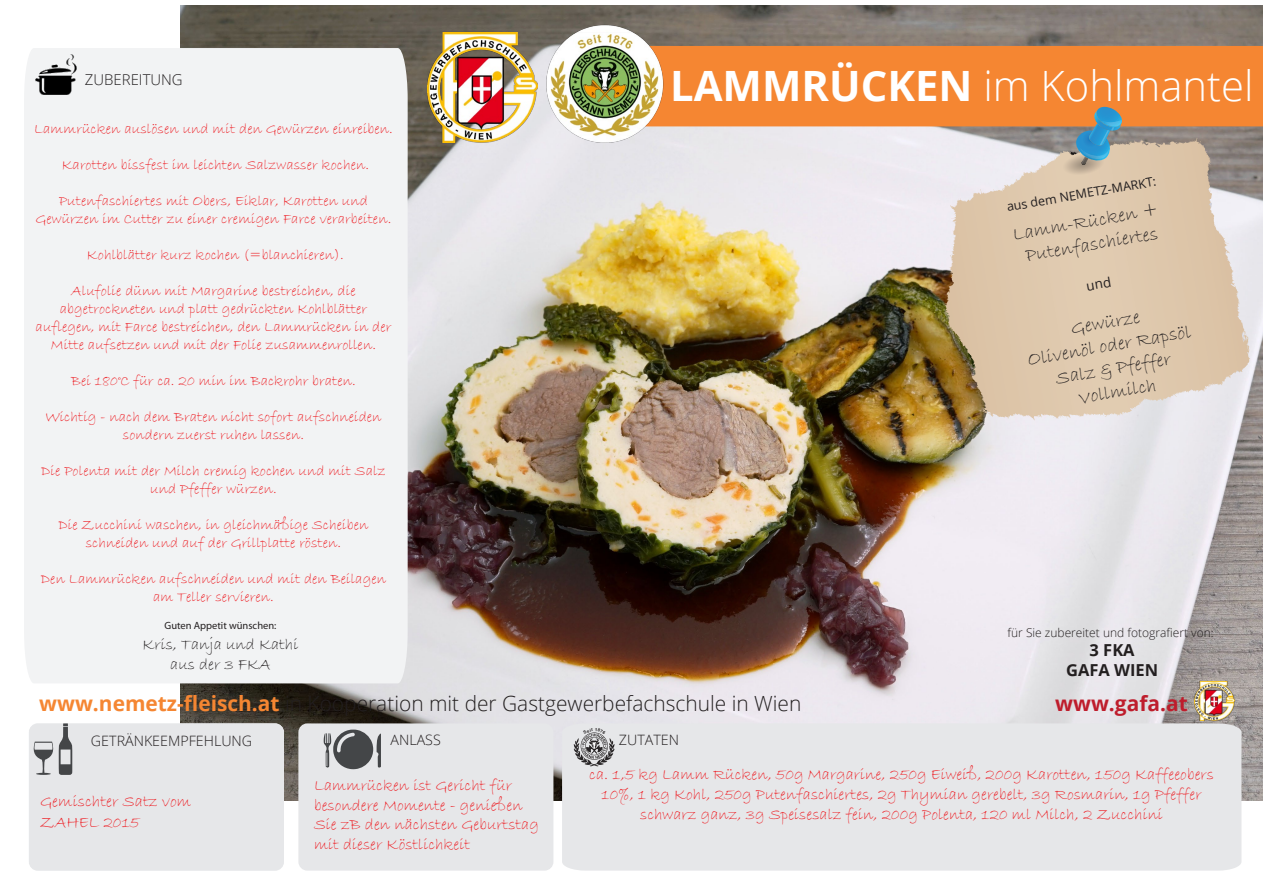
<style>
.page{position:relative;width:1263px;height:893px;background:#fff}
.page>*{position:absolute;margin:0;border:0;box-sizing:border-box;transform-origin:0 0}
.t1{font:300 41.85px "Open Sans";color:#fff}
.t2{font:300 20.85px "Open Sans";color:#231f20}
.t3{font:700 20.85px "Open Sans";color:#be1d2c}
.t4{font:19.5px/23.4px "Bradley Hand ITC";color:#231f20;text-align:center}
.t5{font:16.65px/20.1px "Bradley Hand ITC";color:#ee1d23}
.t6{font:16.5px/19.8px "Bradley Hand ITC";color:#ee1d23}
.t7{font:16.5px/19.8px "Bradley Hand ITC";color:#231f20;text-align:center}
.t8{font:700 16.5px/19.8px "Open Sans";color:#231f20;text-align:center}
.t9{font:15px/18px "Bradley Hand ITC";color:#ee1d23;text-align:center}
.t10{font:300 14.85px "Open Sans";color:#231f20}
.t11{font:300 14.25px "Open Sans";color:#231f20}
.t12{font:12.6px "Open Sans";color:#231f20}
.t13{font:300 12px "Open Sans";color:#231f20}
.t14{font:10.5px "Myriad Pro";color:#231f20}
.s1{font-weight:700}
.s2{font-weight:700;color:#f58632}
</style>
<div class="page">
<img style="left:181px;top:6px;width:1082px;height:795px">
<div style="left:24px;top:48px;width:384px;height:635px;background:#f2f3f4"></div>
<div style="left:298px;top:723px;width:255px;height:148px;background:#e6e7e9;border-radius:9px"></div>
<div style="left:29px;top:723px;width:255px;height:148px;background:#e6e7e9;border-radius:9px"></div>
<svg style="left:33px;top:723px;width:39px;height:52px"></svg>
<svg style="left:324px;top:730px;width:57px;height:39px"></svg>
<div style="left:562px;top:723px;width:679px;height:148px;background:#e6e7e9"></div>
<div style="left:665px;top:46px;width:598px;height:80px;background:#f58632"></div>
<img style="left:545px;top:24px;width:120px;height:120px">
<svg style="left:1203px;top:369px;width:38px;height:16px"></svg>
<svg style="left:1166px;top:138px;width:31px;height:7px"></svg>
<svg style="left:1056px;top:107px;width:67px;height:71px;background:#9ca098"></svg>
<img style="left:36px;top:54px;width:40px;height:40px">
<img style="left:427px;top:33px;width:110px;height:110px">
<img style="left:1195px;top:681px;width:39px;height:40px">
<svg style="left:574px;top:728px;width:40px;height:38px;background:#a9a8aa"></svg>
<svg style="left:1087px;top:277px;width:24px;height:14px"></svg>
<p class="t10" style="left:85px;top:70px;width:99px">ZUBEREITUNG</p>
<p class="t9" style="left:34px;top:120px;width:360px">Lammrücken auslösen und mit den Gewürzen einreiben.</p>
<p class="t9" style="left:62px;top:156px;width:309px">Karotten bissfest im leichten Salzwasser kochen.</p>
<p class="t9" style="left:36px;top:192px;width:357px">Putenfaschiertes mit Obers, Eiklar, Karotten und<br>Gewürzen im Cutter zu einer cremigen Farce verarbeiten.</p>
<p class="t9" style="left:87px;top:246px;width:258px">Kohlblätter kurz kochen (=blanchieren).</p>
<p class="t9" style="left:36px;top:282px;width:357px">Alufolie dünn mit Margarine bestreichen, die abgetrockneten und platt gedrückten Kohlblätter auflegen, mit Farce bestreichen, den Lammrücken in der Mitte aufsetzen und mit der Folie zusammenrollen.</p>
<p class="t9" style="left:71px;top:372px;width:286px">Bei 180°C für ca. 20 min im Backrohr braten.</p>
<p class="t9" style="left:45px;top:408px;width:338px">Wichtig - nach dem Braten nicht sofort aufschneiden sondern zuerst ruhen lassen.</p>
<p class="t9" style="left:41px;top:462px;width:346px">Die Polenta mit der Milch cremig kochen und mit Salz und Pfeffer würzen.</p>
<p class="t9" style="left:58px;top:516px;width:311px">Die Zucchini waschen, in gleichmäßige Scheiben schneiden und auf der Grillplatte rösten.</p>
<p class="t9" style="left:41px;top:570px;width:347px">Den Lammrücken aufschneiden und mit den Beilagen am Teller servieren.</p>
<p class="t14" style="left:165px;top:619px;width:113px">Guten Appetit wünschen:</p>
<p class="t7" style="left:143px;top:635px;width:157px">Kris, Tanja und Kathi aus der 3 FKA</p>
<h1 class="t1" style="left:670px;top:57px;width:585px"><span class="s1">LAMMRÜCKEN</span> im Kohlmantel</h1>
<p class="t12" style="left:1005px;top:199px;width:153px;rotate:-10deg">aus dem NEMETZ-MARKT:</p>
<h3 class="t4" style="left:1011px;top:223px;width:149px;rotate:-10deg">Lamm-Rücken +<br>Putenfaschiertes</h3>
<h3 class="t4" style="left:1022px;top:326px;width:167px;rotate:-10deg">Gewürze<br>Olivenöl oder Rapsöl<br>Salz &amp; Pfeffer<br>Vollmilch</h3>
<p class="t13" style="left:1007px;top:624px;width:208px">für Sie zubereitet und fotografiert von:</p>
<p class="t8" style="left:1066px;top:640px;width:94px">3 FKA<br>GAFA WIEN</p>
<h2 class="t2" style="left:39px;top:689px;width:764px"><span class="s2">www.nemetz-fleisch.at</span> in Kooperation mit der Gastgewerbefachschule in Wien</h2>
<h2 class="t3" style="left:1055px;top:688px;width:134px">www.gafa.at</h2>
<p class="t11" style="left:91px;top:731px;width:163px">GETRÄNKEEMPFEHLUNG</p>
<p class="t11" style="left:390px;top:730px;width:52px">ANLASS</p>
<p class="t11" style="left:619px;top:730px;width:62px">ZUTATEN</p>
<p class="t5" style="left:40px;top:792px;width:153px">Gemischter Satz vom<br>ZAHEL 2015</p>
<p class="t6" style="left:314px;top:775px;width:226px">Lammrücken ist Gericht für besondere Momente - genießen<br>Sie zB den nächsten Geburtstag mit dieser Köstlichkeit</p>
<p class="t6" style="left:589px;top:765px;width:626px;text-align:center">ca. 1,5 kg Lamm Rücken, 50g Margarine, 250g Eiweiß, 200g Karotten, 150g Kaffeeobers<br>10%, 1 kg Kohl, 250g Putenfaschiertes, 2g Thymian gerebelt, 3g Rosmarin, 1g Pfeffer schwarz ganz, 3g Speisesalz fein, 200g Polenta, 120 ml Milch, 2 Zucchini</p>
</div>
